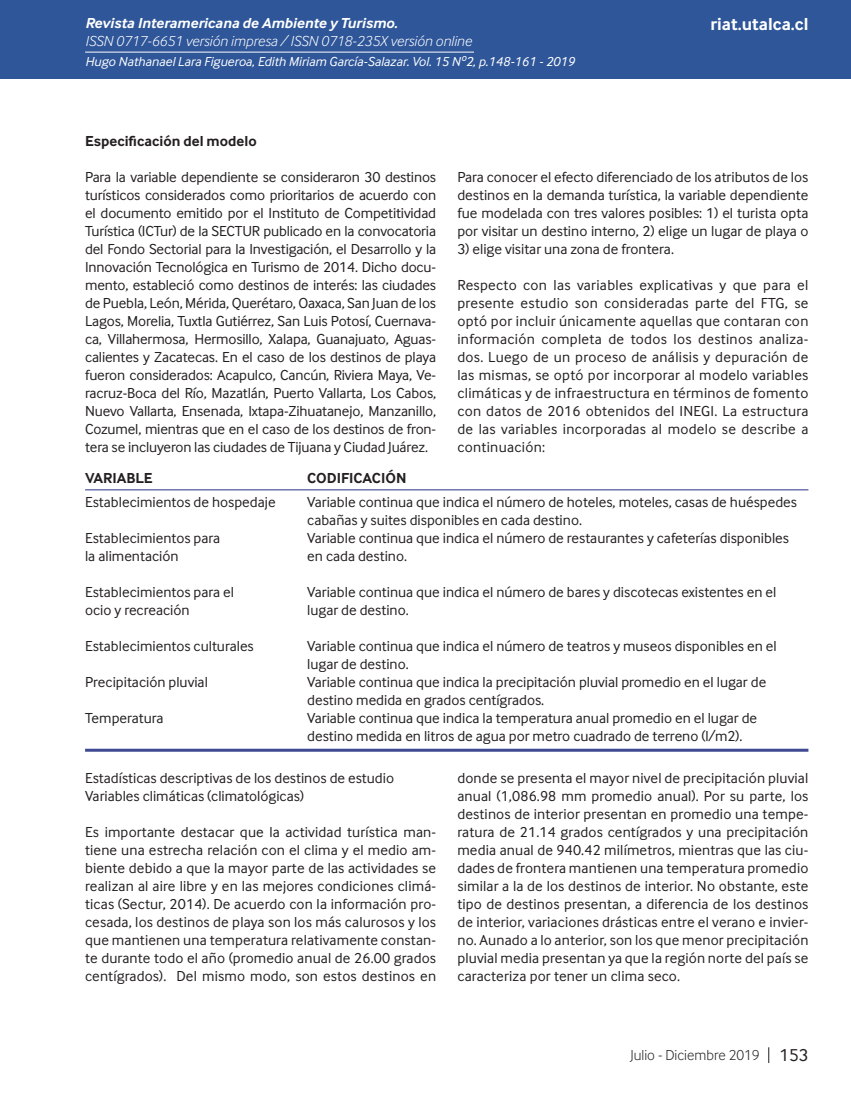
<style>
.page{position:relative;width:851px;height:1106px;background:#fff}
.page>*{position:absolute;margin:0;border:0;box-sizing:border-box;transform-origin:0 0}
.t1{font:700 18px "Inter Face";color:#fff}
.t2{font:15px/18px "Inter Face";color:#231f20;text-align:justify}
.t3{font:italic 300 15px "Inter Face";color:#fff}
.t4{font:700 15px "Inter Face";color:#231f20}
.t5{font:italic 700 15px "Inter Face";color:#fff}
.t6{font:300 15px "Inter Face";color:#231f20}
.t7{font:italic 13.5px "Inter Face";color:#fff}
.s1{font-weight:400;font-size:18px}
</style>
<div class="page">
<div style="left:0;top:0;width:850px;height:79px;background:#2f5699"></div>
<hr style="left:85px;top:52px;width:389px;height:1px;background:#fff">
<svg style="left:768px;top:1047px;width:1px;height:16px"></svg>
<hr style="left:85px;top:748px;width:723px;height:3px;background:#3f4993">
<hr style="left:85px;top:489px;width:723px;height:1px;background:#3f4993">
<p class="t5" style="left:85px;top:15px;width:314px">Revista Interamericana de Ambiente y Turismo.</p>
<p class="t3" style="left:85px;top:33px;width:388px">ISSN 0717-6651 versión impresa / ISSN 0718-235X versión online</p>
<p class="t7" style="left:85px;top:54px;width:491px">Hugo Nathanael Lara Figueroa, Edith Miriam García-Salazar. Vol. 15 Nº2, p.148-161 - 2019</p>
<p class="t1" style="left:710px;top:14px;width:99px">riat.utalca.cl</p>
<p class="t4" style="left:85px;top:132px;width:173px">Especificación del modelo</p>
<p class="t2" style="left:85px;top:168px;width:352px">Para la variable dependiente se consideraron 30 destinos turísticos considerados como prioritarios de acuerdo con el documento emitido por el Instituto de Competitividad Turística (ICTur) de la SECTUR publicado en la convocatoria del Fondo Sectorial para la Investigación, el Desarrollo y la Innovación Tecnológica en Turismo de 2014. Dicho docu&shy;mento, estableció como destinos de interés: las ciudades de Puebla, León, Mérida, Querétaro, Oaxaca, San Juan de los Lagos, Morelia, Tuxtla Gutiérrez, San Luis Potosí, Cuernava&shy;ca, Villahermosa, Hermosillo, Xalapa, Guanajuato, Aguas&shy;calientes y Zacatecas. En el caso de los destinos de playa fueron considerados: Acapulco, Cancún, Riviera Maya, Ve&shy;racruz-Boca del Río, Mazatlán, Puerto Vallarta, Los Cabos, Nuevo Vallarta, Ensenada, Ixtapa-Zihuatanejo, Manzanillo, Cozumel, mientras que en el caso de los destinos de fron&shy;tera se incluyeron las ciudades de Tijuana y Ciudad Juárez.</p>
<p class="t2" style="left:457px;top:168px;width:352px">Para conocer el efecto diferenciado de los atributos de los destinos en la demanda turística, la variable dependiente fue modelada con tres valores posibles: 1) el turista opta por visitar un destino interno, 2) elige un lugar de playa o</p>
<p class="t2" style="left:457px;top:240px;width:218px">3) elige visitar una zona de frontera.</p>
<p class="t2" style="left:457px;top:276px;width:352px">Respecto con las variables explicativas y que para el presente estudio son consideradas parte del FTG, se optó por incluir únicamente aquellas que contaran con información completa de todos los destinos analiza&shy;dos. Luego de un proceso de análisis y depuración de las mismas, se optó por incorporar al modelo variables climáticas y de infraestructura en términos de fomento con datos de 2016 obtenidos del INEGI. La estructura de las variables incorporadas al modelo se describe a continuación:</p>
<p class="t4" style="left:85px;top:469px;width:69px">VARIABLE</p>
<p class="t4" style="left:307px;top:469px;width:101px">CODIFICACIÓN</p>
<p class="t2" style="left:85px;top:492px;width:192px">Establecimientos de hospedaje</p>
<p class="t2" style="left:307px;top:492px;width:491px">Variable continua que indica el número de hoteles, moteles, casas de huéspedes cabañas y suites disponibles en cada destino.</p>
<p class="t2" style="left:85px;top:528px;width:137px">Establecimientos para</p>
<p class="t2" style="left:307px;top:528px;width:483px">Variable continua que indica el número de restaurantes y cafeterías disponibles</p>
<p class="t2" style="left:85px;top:546px;width:95px">la alimentación</p>
<p class="t2" style="left:307px;top:546px;width:101px">en cada destino.</p>
<p class="t2" style="left:85px;top:582px;width:150px">Establecimientos para el</p>
<p class="t2" style="left:307px;top:582px;width:470px">Variable continua que indica el número de bares y discotecas existentes en el</p>
<p class="t2" style="left:85px;top:600px;width:106px">ocio y recreación</p>
<p class="t2" style="left:307px;top:600px;width:103px">lugar de destino.</p>
<p class="t2" style="left:85px;top:636px;width:170px">Establecimientos culturales</p>
<p class="t2" style="left:307px;top:636px;width:471px">Variable continua que indica el número de teatros y museos disponibles en el lugar de destino.</p>
<p class="t2" style="left:85px;top:672px;width:124px">Precipitación pluvial</p>
<p class="t2" style="left:307px;top:672px;width:460px">Variable continua que indica la precipitación pluvial promedio en el lugar de destino medida en grados centígrados.</p>
<p class="t2" style="left:85px;top:708px;width:80px">Temperatura</p>
<p class="t2" style="left:307px;top:708px;width:451px">Variable continua que indica la temperatura anual promedio en el lugar de destino medida en litros de agua por metro cuadrado de terreno (l/m2).</p>
<p class="t2" style="left:85px;top:769px;width:310px">Estadísticas descriptivas de los destinos de estudio<br>Variables climáticas (climatológicas)</p>
<p class="t2" style="left:85px;top:823px;width:352px">Es importante destacar que la actividad turística man&shy;tiene una estrecha relación con el clima y el medio am&shy;biente debido a que la mayor parte de las actividades se realizan al aire libre y en las mejores condiciones climá&shy;ticas (Sectur, 2014). De acuerdo con la información pro&shy;cesada, los destinos de playa son los más calurosos y los que mantienen una temperatura relativamente constan&shy;te durante todo el año (promedio anual de 26.00 grados centígrados). Del mismo modo, son estos destinos en</p>
<p class="t2" style="left:457px;top:769px;width:352px">donde se presenta el mayor nivel de precipitación pluvial anual (1,086.98 mm promedio anual). Por su parte, los destinos de interior presentan en promedio una tempe&shy;ratura de 21.14 grados centígrados y una precipitación media anual de 940.42 milímetros, mientras que las ciu&shy;dades de frontera mantienen una temperatura promedio similar a la de los destinos de interior. No obstante, este tipo de destinos presentan, a diferencia de los destinos de interior, variaciones drásticas entre el verano e invier&shy;no. Aunado a lo anterior, son los que menor precipitación pluvial media presentan ya que la región norte del país se caracteriza por tener un clima seco.</p>
<p class="t6" style="left:630px;top:1046px;width:180px">Julio - Diciembre 2019 <span class="s1">153</span></p>
</div>
